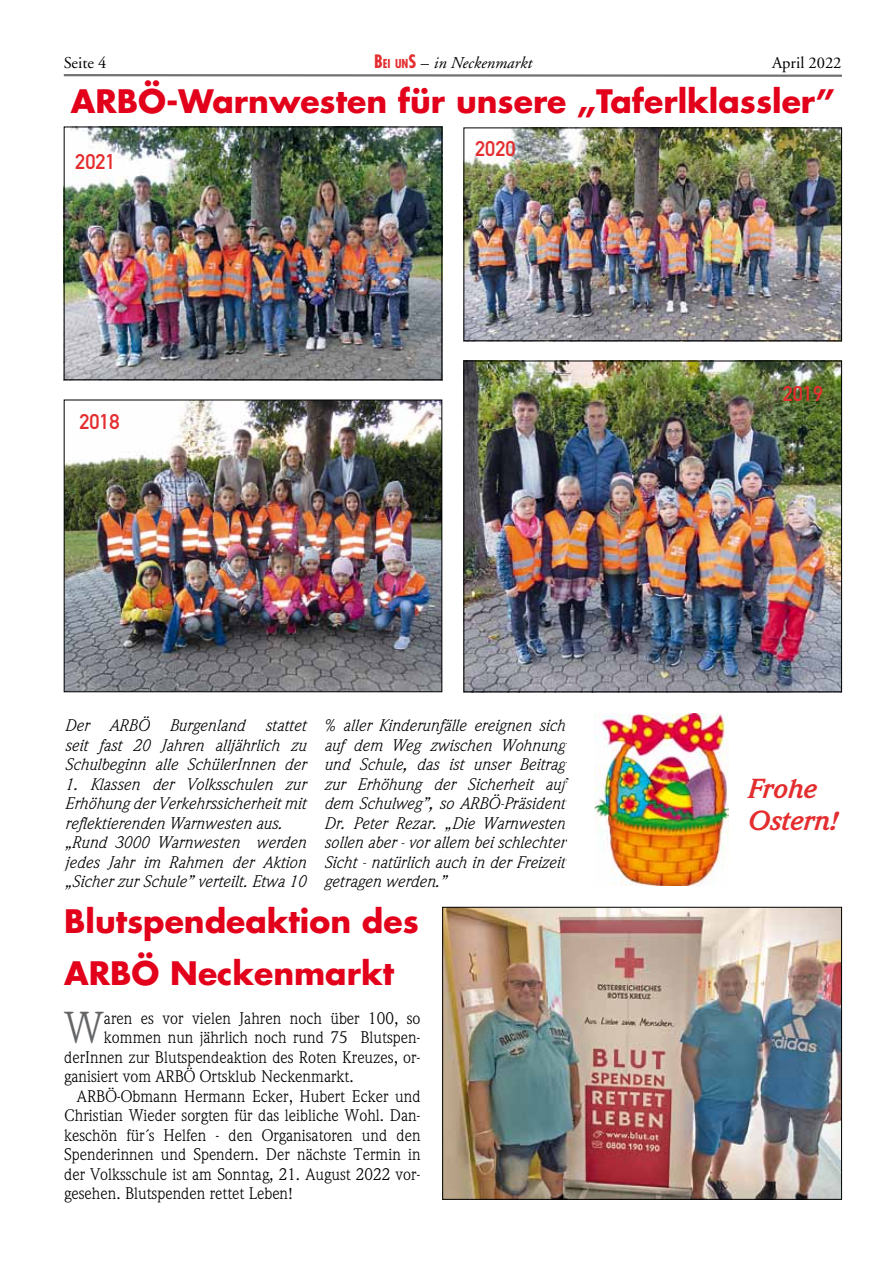
<style>
.page{position:relative;width:893px;height:1263px;background:#fff}
.page>*{position:absolute;margin:0;border:0;box-sizing:border-box;transform-origin:0 0}
.t1{font:43.95px "Weidemann";color:#646567}
.t2{font:700 31.5px/52.5px "Futura";color:#e2001a}
.t3{font:italic 700 27px/32.4px "Weidemann";color:#e42d2f}
.t4{font:21px "DIN Mittelschrift";color:#e42d2f}
.t5{font:italic 16.5px/19.5px "Weidemann";color:#000;text-align:justify}
.t6{font:16.5px "Weidemann";color:#000}
.t7{font:italic 16.5px "Adobe Garamond";color:#000}
.t8{font:16.5px "Adobe Garamond";color:#000}
.s1{font-family:"Futura";font-weight:700;font-style:normal;font-stretch:condensed;font-size:18px;color:#e42d2f}
.s2{font-family:"Futura";font-weight:700;font-style:normal;font-stretch:condensed;font-size:12px;color:#e42d2f}
.s3{font-style:normal}
</style>
<div class="page">
<svg style="left:63px;top:74px;width:779px;height:3px;background:#939494"></svg>
<img style="left:594px;top:713px;width:135px;height:172px">
<img style="left:444px;top:909px;width:396px;height:289px">
<div style="left:442px;top:907px;width:400px;height:293px;border:1px solid #000"></div>
<img style="left:66px;top:402px;width:374px;height:288px">
<div style="left:64px;top:400px;width:378px;height:292px;border:1px solid #000"></div>
<img style="left:465px;top:363px;width:375px;height:327px">
<div style="left:463px;top:361px;width:379px;height:331px;border:1px solid #000"></div>
<img style="left:465px;top:130px;width:375px;height:209px">
<div style="left:463px;top:128px;width:379px;height:213px;border:1px solid #000"></div>
<img style="left:66px;top:129px;width:374px;height:249px">
<div style="left:64px;top:127px;width:378px;height:253px;border:1px solid #000"></div>
<p class="t8" style="left:64px;top:54px;width:44px">Seite 4</p>
<p class="t7" style="left:374px;top:54px;width:159px"><span class="s1">B</span><span class="s2">EI UN</span><span class="s1">S</span> <span class="s3">–</span> in Neckenmarkt</p>
<p class="t8" style="left:772px;top:54px;width:71px">April 2022</p>
<h2 class="t2" style="left:71px;top:74px;width:766px">ARBÖ-Warnwesten für unsere „Taferlklassler”</h2>
<p class="t4" style="left:75px;top:149px;width:42px">2021</p>
<p class="t4" style="left:79px;top:409px;width:42px">2018</p>
<p class="t4" style="left:475px;top:137px;width:42px">2020</p>
<p class="t5" style="left:65px;top:715px;width:243px">Der ARBÖ Burgenland stattet seit fast 20 Jahren alljährlich zu Schulbeginn alle SchülerInnen der</p>
<p class="t5" style="left:65px;top:774px;width:243px;text-align:left">1. Klassen der Volksschulen zur Erhöhung der Verkehrssicherheit mit reflektierenden Warnwesten aus. „Rund 3000 Warnwesten werden jedes Jahr im Rahmen der Aktion „Sicher zur Schule” verteilt. Etwa 10</p>
<p class="t5" style="left:324px;top:715px;width:243px">% aller Kinderunfälle ereignen sich auf dem Weg zwischen Wohnung und Schule, das ist unser Beitrag zur Erhöhung der Sicherheit auf dem Schulweg”, so ARBÖ-Präsident Dr. Peter Rezar. „Die Warnwesten sollen aber - vor allem bei schlechter Sicht - natürlich auch in der Freizeit getragen werden.”</p>
<h2 class="t2" style="left:64px;top:893px;width:356px">Blutspendeaktion des<br>ARBÖ Neckenmarkt</h2>
<h1 class="t1" style="left:64px;top:1002px;width:41px">W</h1>
<p class="t6" style="left:104px;top:1008px;width:318px">aren es vor vielen Jahren noch über 100, so</p>
<p class="t6" style="left:104px;top:1028px;width:317px">kommen nun jährlich noch rund 75 Blutspen-</p>
<p class="t6" style="left:64px;top:1047px;width:358px">derInnen zur Blutspendeaktion des Roten Kreuzes, or-</p>
<p class="t6" style="left:64px;top:1067px;width:291px">ganisiert vom ARBÖ Ortsklub Neckenmarkt.</p>
<p class="t6" style="left:77px;top:1086px;width:345px">ARBÖ-Obmann Hermann Ecker, Hubert Ecker und</p>
<p class="t6" style="left:64px;top:1106px;width:358px">Christian Wieder sorgten für das leibliche Wohl. Dan-</p>
<p class="t6" style="left:64px;top:1125px;width:358px">keschön für´s Helfen - den Organisatoren und den</p>
<p class="t6" style="left:64px;top:1145px;width:358px">Spenderinnen und Spendern. Der nächste Termin in</p>
<p class="t6" style="left:64px;top:1164px;width:358px">der Volksschule ist am Sonntag, 21. August 2022 vor-</p>
<p class="t6" style="left:64px;top:1184px;width:230px">gesehen. Blutspenden rettet Leben!</p>
<p class="t4" style="left:783px;top:381px;width:42px">2019</p>
<h3 class="t3" style="left:746px;top:772px;width:92px">Frohe<br>Ostern!</h3>
</div>
